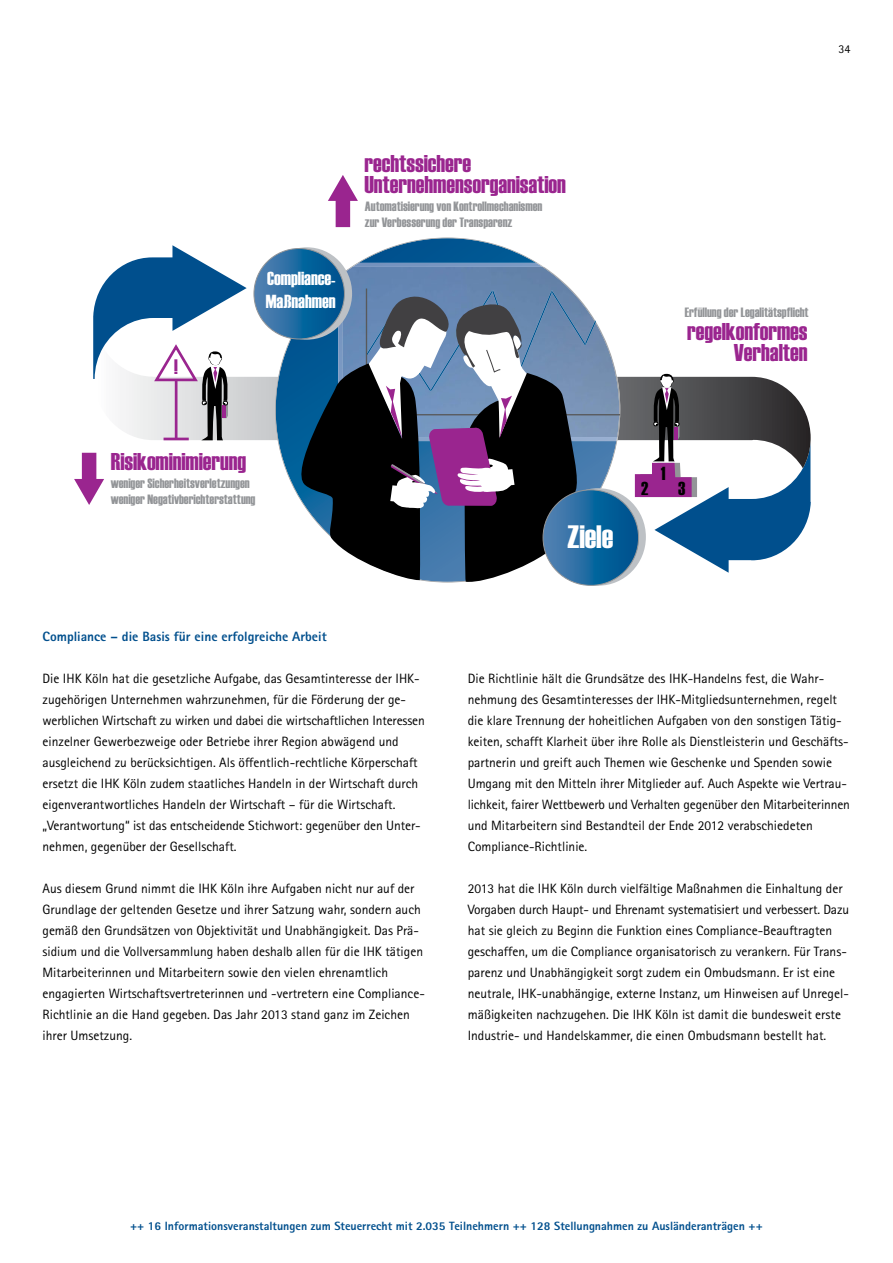
<style>
.page{position:relative;width:893px;height:1263px;background:#fff}
.page>*{position:absolute;margin:0;border:0;box-sizing:border-box;transform-origin:0 0}
.t1{font:32.4px "Haettenschweiler";color:#fff}
.t2{font:24.3px/21.6px "Haettenschweiler";color:#9a258f;text-align:right}
.t3{font:21px "Haettenschweiler";color:#9a258f}
.t4{font:18.9px/22.6px "Haettenschweiler";color:#fff}
.t5{font:18.9px "Haettenschweiler";color:#000}
.t6{font:13.5px/21px "Agfa Rotis Sans Serif";color:#000}
.t7{font:13.5px/16.2px "Haettenschweiler";color:#939598}
.t8{font:800 13.5px "Agfa Rotis Sans Serif";color:#004f8d}
.t9{font:800 12px "Agfa Rotis Sans Serif";color:#004f8d}
.t10{font:12px "Agfa Rotis Sans Serif";color:#000}
</style>
<div class="page">
<svg style="left:95px;top:373px;width:573px;height:80px"></svg>
<svg style="left:275px;top:238px;width:345px;height:255px"></svg>
<img style="left:344px;top:267px;width:276px;height:170px">
<svg style="left:348px;top:273px;width:270px;height:168px"></svg>
<svg style="left:351px;top:263px;width:194px;height:4px"></svg>
<img style="left:586px;top:321px;width:9px;height:23px">
<hr style="left:366px;top:288px;width:1px;height:127px;background:#58595b">
<hr style="left:366px;top:414px;width:254px;height:1px;background:#58595b">
<svg style="left:288px;top:291px;width:298px;height:293px"></svg>
<svg style="left:550px;top:488px;width:96px;height:98px"></svg>
<svg style="left:543px;top:490px;width:96px;height:95px;background:#1d699f"></svg>
<svg style="left:262px;top:247px;width:90px;height:93px"></svg>
<svg style="left:254px;top:248px;width:90px;height:91px;background:#1e699f"></svg>
<svg style="left:93px;top:245px;width:154px;height:195px"></svg>
<hr style="left:175px;top:380px;width:2px;height:60px;background:#9a258f">
<hr style="left:164px;top:438px;width:25px;height:2px;background:#9a258f">
<svg style="left:635px;top:374px;width:176px;height:199px"></svg>
<svg style="left:328px;top:175px;width:30px;height:52px"></svg>
<svg style="left:74px;top:453px;width:30px;height:52px"></svg>
<p class="t10" style="left:838px;top:45px;width:13px">34</p>
<h3 class="t3" style="left:174px;top:359px;width:5px">!</h3>
<h3 class="t4" style="left:266px;top:268px;width:71px">Compliance-<br>Maßnahmen</h3>
<h2 class="t2" style="left:364px;top:154px;width:203px;text-align:left">rechtssichere<br>Unternehmensorganisation</h2>
<p class="t7" style="left:365px;top:199px;width:179px">Automatisierung von Kontrollmechanismen zur Verbesserung der Transparenz</p>
<p class="t7" style="left:685px;top:305px;width:125px">Erfüllung der Legalitätspflicht</p>
<h2 class="t2" style="left:687px;top:322px;width:122px">regelkonformes<br>Verhalten</h2>
<h2 class="t2" style="left:111px;top:452px;width:137px">Risikominimierung</h2>
<p class="t7" style="left:111px;top:476px;width:146px">weniger Sicherheitsverletzungen weniger Negativberichterstattung</p>
<h1 class="t1" style="left:567px;top:525px;width:47px">Ziele</h1>
<h3 class="t5" style="left:661px;top:467px;width:6px">1</h3>
<h3 class="t5" style="left:641px;top:482px;width:9px">2</h3>
<h3 class="t5" style="left:678px;top:482px;width:9px">3</h3>
<p class="t8" style="left:43px;top:632px;width:286px">Compliance – die Basis für eine erfolgreiche Arbeit</p>
<p class="t6" style="left:43px;top:669px;width:384px">Die IHK Köln hat die gesetzliche Aufgabe, das Gesamtinteresse der IHK&shy;zugehörigen Unternehmen wahrzunehmen, für die Förderung der ge - werblichen Wirtschaft zu wirken und dabei die wirtschaftlichen Interessen einzelner Gewerbezweige oder Betriebe ihrer Region abwägend und ausgleichend zu berücksichtigen. Als öffentlich-rechtliche Körperschaft ersetzt die IHK Köln zudem staatliches Handeln in der Wirtschaft durch eigenverantwortliches Handeln der Wirtschaft – für die Wirtschaft. „Verantwortung“ ist das entscheidende Stichwort: gegenüber den Unter - nehmen, gegenüber der Gesellschaft.</p>
<p class="t6" style="left:43px;top:879px;width:384px">Aus diesem Grund nimmt die IHK Köln ihre Aufgaben nicht nur auf der Grundlage der geltenden Gesetze und ihrer Satzung wahr, sondern auch gemäß den Grundsätzen von Objektivität und Unabhängigkeit. Das Prä&shy;sidium und die Vollversammlung haben deshalb allen für die IHK tätigen Mitarbeiterinnen und Mitarbeitern sowie den vielen ehrenamtlich engagierten Wirtschaftsvertreterinnen und -vertretern eine Compliance-Richtlinie an die Hand gegeben. Das Jahr 2013 stand ganz im Zeichen ihrer Umsetzung.</p>
<p class="t6" style="left:468px;top:669px;width:384px">Die Richtlinie hält die Grundsätze des IHK-Handelns fest, die Wahr - nehmung des Gesamtinteresses der IHK-Mitgliedsunternehmen, regelt die klare Trennung der hoheitlichen Aufgaben von den sonstigen Tätig&shy;keiten, schafft Klarheit über ihre Rolle als Dienstleisterin und Geschäfts&shy;partnerin und greift auch Themen wie Geschenke und Spenden sowie Umgang mit den Mitteln ihrer Mitglieder auf. Auch Aspekte wie Vertrau - lichkeit, fairer Wettbewerb und Verhalten gegenüber den Mitarbeiterinnen und Mitarbeitern sind Bestandteil der Ende 2012 verabschiedeten Compliance-Richtlinie.</p>
<p class="t6" style="left:468px;top:879px;width:383px">2013 hat die IHK Köln durch vielfältige Maßnahmen die Einhaltung der Vorgaben durch Haupt- und Ehrenamt systematisiert und verbessert. Dazu hat sie gleich zu Beginn die Funktion eines Compliance-Beauftragten geschaffen, um die Compliance organisatorisch zu verankern. Für Trans&shy;parenz und Unabhängigkeit sorgt zudem ein Ombudsmann. Er ist eine neutrale, IHK-unabhängige, externe Instanz, um Hinweisen auf Unregel&shy;mäßigkeiten nachzugehen. Die IHK Köln ist damit die bundesweit erste Industrie- und Handelskammer, die einen Ombudsmann bestellt hat.</p>
<p class="t9" style="left:130px;top:1221px;width:634px">++ 16 Informationsveranstaltungen zum Steuerrecht mit 2.035 Teilnehmern ++ 128 Stellungnahmen zu Ausländeranträgen ++</p>
</div>
